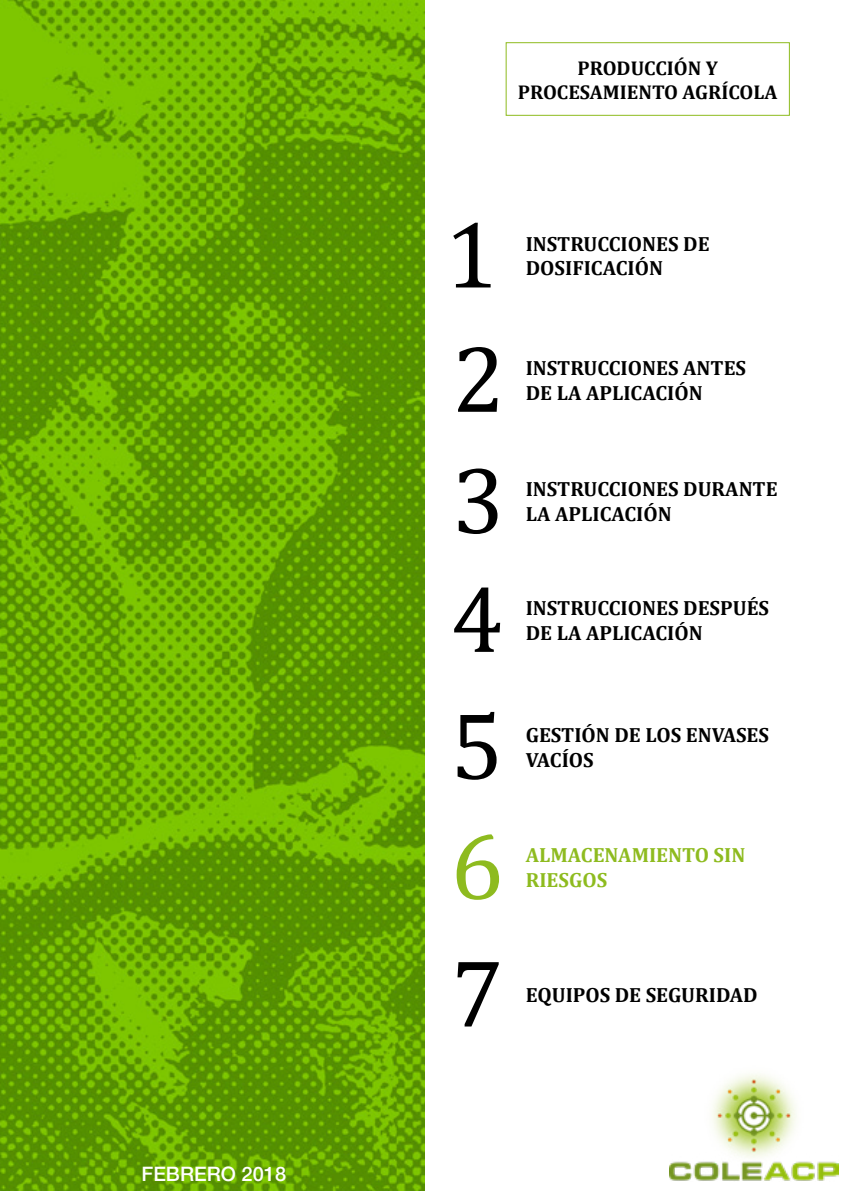
<style>
.page{position:relative;width:851px;height:1191px;background:#fff}
.page>*{position:absolute;margin:0;border:0;box-sizing:border-box;transform-origin:0 0}
.t1{font:96px/120px "Cambria";color:#000;text-align:justify}
.t2{font:96px "Cambria";color:#8ebb1f}
.t3{font:700 20.6px/24.6px "Cambria";color:#000}
.t4{font:700 20.6px/24.6px "Cambria";color:#8ebb1f}
.t5{font:700 20px/24px "Cambria";color:#000;text-align:center}
.t6{font:500 20px "Helvetica Neue LT Std";color:#fff}
</style>
<div class="page">
<img style="left:0;top:0;width:425px;height:1191px">
<img style="left:669px;top:1074px;width:169px;height:107px">
<div style="left:506px;top:42px;width:283px;height:74px;border:1px solid #8ebb1f"></div>
<p class="t6" style="left:141px;top:1161px;width:146px">FEBRERO 2018</p>
<p class="t5" style="left:518px;top:55px;width:261px">PRODUCCIÓN Y<br>PROCESAMIENTO AGRÍCOLA</p>
<h1 class="t1" style="left:445px;top:194px;width:55px">1</h1>
<h1 class="t1" style="left:450px;top:319px;width:56px">2<br>3<br>4</h1>
<h1 class="t1" style="left:450px;top:686px;width:55px">5</h1>
<h1 class="t2" style="left:450px;top:809px;width:55px">6</h1>
<h1 class="t1" style="left:450px;top:933px;width:55px">7</h1>
<p class="t3" style="left:525px;top:230px;width:185px">INSTRUCCIONES DE</p>
<p class="t3" style="left:525px;top:255px;width:139px">DOSIFICACIÓN</p>
<p class="t3" style="left:525px;top:355px;width:222px">INSTRUCCIONES ANTES<br>DE LA APLICACIÓN</p>
<p class="t3" style="left:525px;top:476px;width:253px">INSTRUCCIONES DURANTE<br>LA APLICACIÓN</p>
<p class="t3" style="left:525px;top:595px;width:245px">INSTRUCCIONES DESPUÉS<br>DE LA APLICACIÓN</p>
<p class="t3" style="left:525px;top:722px;width:245px">GESTIÓN DE LOS ENVASES<br>VACÍOS</p>
<p class="t4" style="left:525px;top:842px;width:221px">ALMACENAMIENTO SIN<br>RIESGOS</p>
<p class="t3" style="left:525px;top:981px;width:233px">EQUIPOS DE SEGURIDAD</p>
</div>
